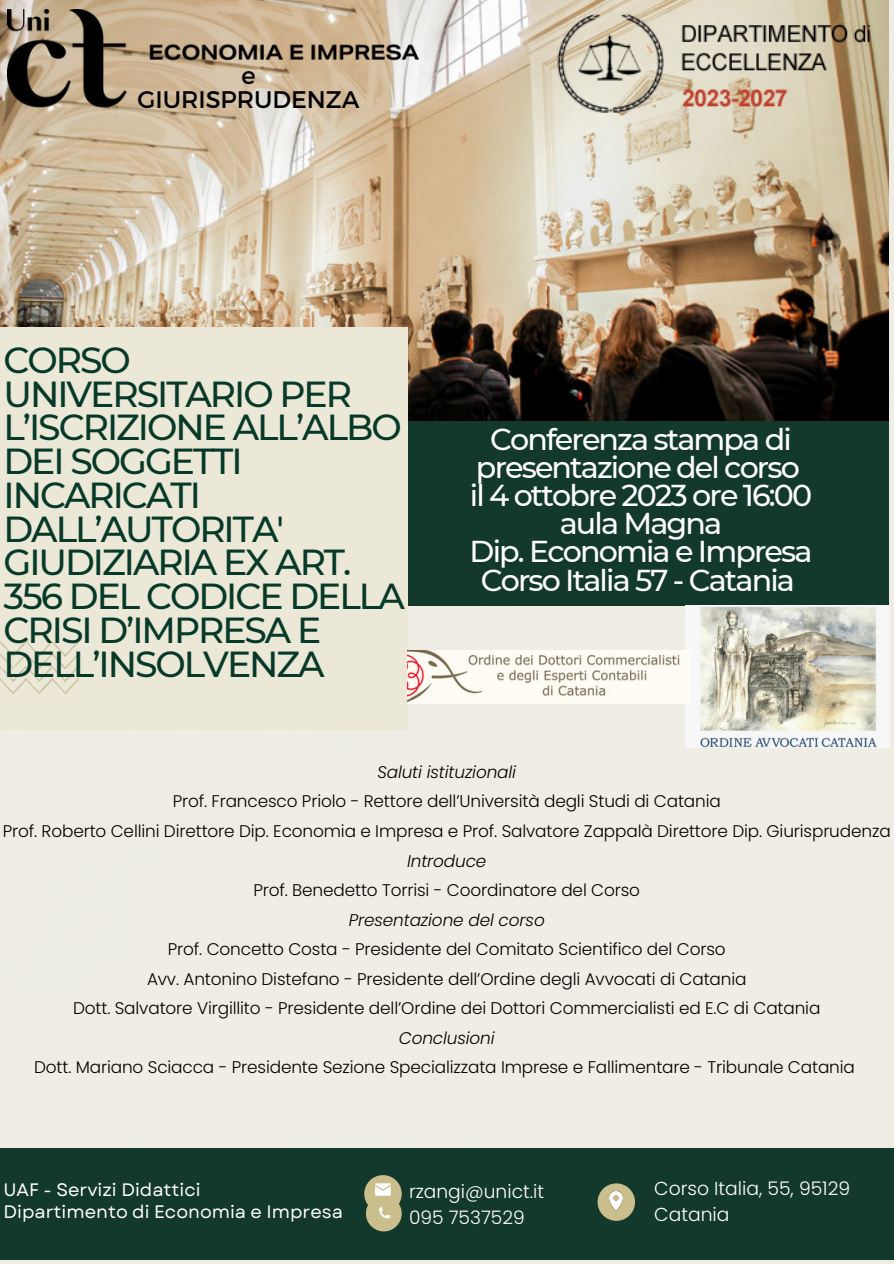
<style>
.page{position:relative;width:894px;height:1264px;background:#fff}
.page>*{position:absolute;margin:0;border:0;box-sizing:border-box;transform-origin:0 0}
.t1{font:500 36.15px/33.8px "Montserrat";letter-spacing:-.055em;color:#073928}
.t2{font:500 30.15px/28.2px "Montserrat";letter-spacing:-.06em;color:#fff;text-align:center}
.t3{font:24px "Montserrat";color:#000}
.t4{font:300 18.75px/26px "Poppins";color:#fff}
.t5{font:300 18.6px "Poppins";color:#fff}
.t6{font:18px "Garet";color:#fff}
.t7{font:300 16.8px "Poppins";letter-spacing:-.01em;color:#000}
.t8{font:italic 300 16.8px "Poppins";letter-spacing:-.01em;color:#000}
</style>
<div class="page">
<div style="left:0;top:0;width:893px;height:1263px;background:#efede4"></div>
<img style="left:0;top:0;width:888px;height:421px">
<div style="left:408px;top:421px;width:480px;height:184px;background:#13392c"></div>
<div style="left:0;top:327px;width:408px;height:402px;background:#ebe8d7"></div>
<hr style="left:691px;top:766px;width:121px;height:2px;background:#efede3">
<img style="left:0;top:641px;width:78px;height:52px">
<img style="left:555px;top:11px;width:338px;height:103px">
<img style="left:7px;top:9px;width:497px;height:99px">
<img style="left:685px;top:605px;width:204px;height:142px">
<img style="left:408px;top:650px;width:282px;height:53px">
<div style="left:0;top:1148px;width:893px;height:112px;background:#13392c"></div>
<div style="left:366px;top:1195px;width:35px;height:36px;background:#cbbe8d;border-radius:50%"></div>
<div style="left:364px;top:1175px;width:37px;height:37px;background:#cbbe8d;border-radius:50%"></div>
<div style="left:597px;top:1183px;width:38px;height:37px;background:#cbbe8d;border-radius:50%"></div>
<svg style="left:379px;top:1207px;width:11px;height:11px"></svg>
<svg style="left:375px;top:1183px;width:15px;height:12px"></svg>
<img style="left:609px;top:1191px;width:13px;height:19px">
<p class="t3" style="left:241px;top:60px;width:16px">e</p>
<p class="t3" style="left:137px;top:83px;width:224px">GIURISPRUDENZA</p>
<p class="t1" style="left:3px;top:343px;width:403px">CORSO<br>UNIVERSITARIO PER<br>L’ISCRIZIONE ALL’ALBO<br>DEI SOGGETTI<br>INCARICATI<br>DALL’AUTORITA'<br>GIUDIZIARIA EX ART.<br>356 DEL CODICE DELLA<br>CRISI D’IMPRESA E<br>DELL’INSOLVENZA</p>
<p class="t2" style="left:476px;top:425px;width:325px">Conferenza stampa di presentazione del corso</p>
<p class="t2" style="left:469px;top:481px;width:344px">il 4 ottobre 2023 ore 16:00</p>
<p class="t2" style="left:559px;top:509px;width:164px">aula Magna</p>
<p class="t2" style="left:469px;top:537px;width:344px">Dip. Economia e Impresa</p>
<p class="t2" style="left:480px;top:565px;width:315px">Corso Italia 57 - Catania</p>
<p class="t8" style="left:377px;top:760px;width:140px">Saluti istituzionali</p>
<p class="t7" style="left:173px;top:789px;width:549px">Prof. Francesco Priolo - Rettore dell’Università degli Studi di Catania</p>
<p class="t7" style="left:3px;top:819px;width:889px">Prof. Roberto Cellini Direttore Dip. Economia e Impresa e Prof. Salvatore Zappalà Direttore Dip. Giurisprudenza</p>
<p class="t8" style="left:407px;top:848px;width:81px">Introduce</p>
<p class="t7" style="left:253px;top:878px;width:388px">Prof. Benedetto Torrisi - Coordinatore del Corso</p>
<p class="t8" style="left:348px;top:908px;width:197px">Presentazione del corso</p>
<p class="t7" style="left:168px;top:937px;width:559px">Prof. Concetto Costa - Presidente del Comitato Scientifico del Corso</p>
<p class="t7" style="left:147px;top:967px;width:600px">Avv. Antonino Distefano - Presidente dell’Ordine degli Avvocati di Catania</p>
<p class="t7" style="left:73px;top:996px;width:748px">Dott. Salvatore Virgillito - Presidente dell’Ordine dei Dottori Commercialisti ed E.C di Catania</p>
<p class="t8" style="left:398px;top:1026px;width:97px">Conclusioni</p>
<p class="t7" style="left:34px;top:1055px;width:822px">Dott. Mariano Sciacca - Presidente Sezione Specializzata Imprese e Fallimentare - Tribunale Catania</p>
<p class="t6" style="left:3px;top:1176px;width:199px">UAF - Servizi Didattici</p>
<p class="t6" style="left:3px;top:1198px;width:341px">Dipartimento di Economia e Impresa</p>
<p class="t5" style="left:409px;top:1178px;width:136px">rzangi@unict.it</p>
<p class="t5" style="left:409px;top:1203px;width:117px">095 7537529</p>
<p class="t4" style="left:654px;top:1175px;width:197px">Corso Italia, 55, 95129<br>Catania</p>
</div>
